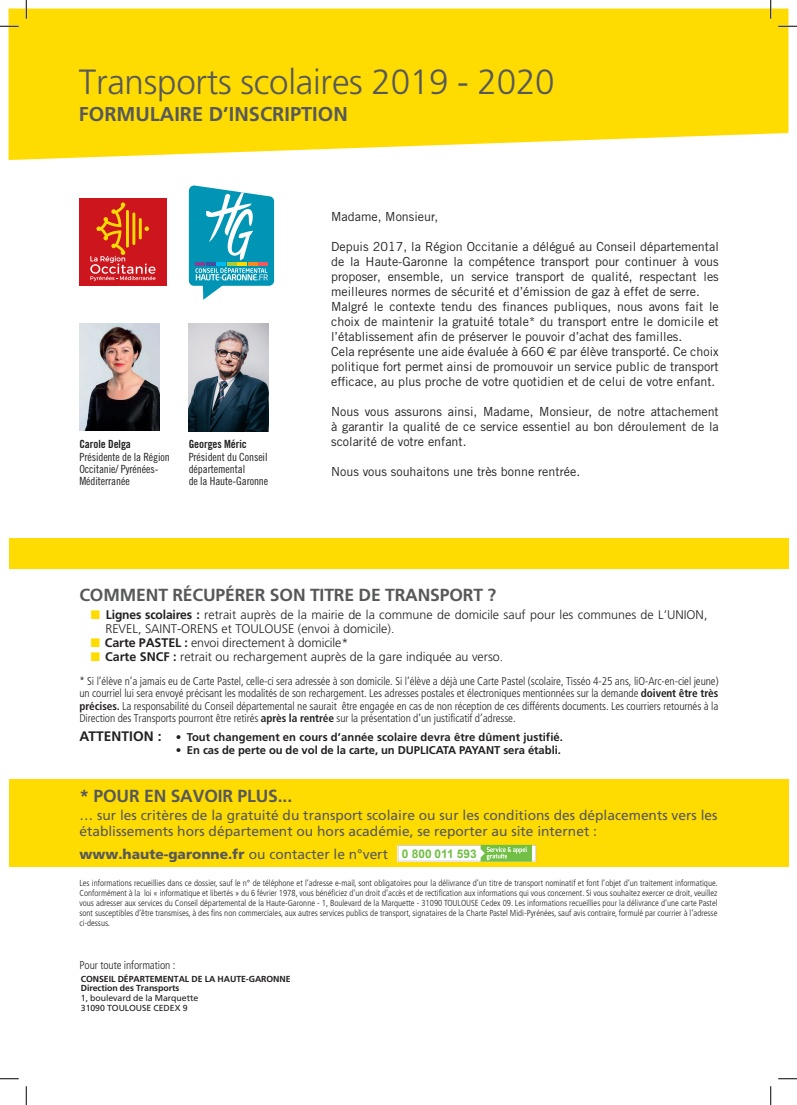
<style>
.page{position:relative;width:797px;height:1105px;background:#fff}
.page>*{position:absolute;margin:0;border:0;box-sizing:border-box;transform-origin:0 0}
.t1{font:300 35px "Frutiger LT Pro";letter-spacing:-.01em;color:#57585a}
.t2{font:700 20px "Frutiger LT Pro";color:#57585a}
.t3{font:700 17.5px "Frutiger LT Pro";letter-spacing:-.01em;color:#57585a}
.t4{font:13.75px/15.1px "Frutiger LT Pro";color:#57585a}
.t5{font:900 13.75px "Frutiger LT Pro";color:#57585a}
.t6{font:12.5px/15px "Trade Gothic LT Pro";color:#231f20}
.t7{font:300 12.5px/13.8px "Frutiger LT Pro";color:#231f20}
.t8{font:300 condensed 11.25px/12.5px "Frutiger LT Pro";letter-spacing:-.005em;color:#231f20;text-align:justify}
.t9{font:700 11.25px "Frutiger LT Pro";letter-spacing:-.005em;color:#231f20}
.t10{font:11.25px/12.4px "Trade Gothic LT Pro Cn 18";letter-spacing:-.005em;color:#231f20}
.t11{font:11.25px "Trade Gothic LT Pro Bd Cn 20";letter-spacing:-.005em;color:#231f20}
.t12{font:300 condensed 8.75px/10px "Frutiger LT Pro";color:#231f20;text-align:justify}
.t13{font:700 8.75px/9.6px "Frutiger LT Pro";letter-spacing:-.01em;color:#231f20}
.t14{font:8.75px/9.6px "Frutiger LT Pro";letter-spacing:-.01em;color:#231f20}
.s1{font-family:"Euro Sans"}
.s2{color:#ffdc01}
.s3{font-weight:700}
.s4{font-size:13.75px}
.s5{font-weight:400}
.s6{font-family:"Arial";font-weight:700;font-size:11.88px;color:#71bf44}
</style>
<div class="page">
<svg style="left:9px;top:9px;width:779px;height:151px;fill:#ffdc01"></svg>
<div style="left:9px;top:780px;width:779px;height:87px;background:#ffdc01"></div>
<svg style="left:398px;top:845px;width:138px;height:17px"></svg>
<div style="left:9px;top:538px;width:779px;height:30px;background:#ffdc01"></div>
<svg style="left:189px;top:185px;width:85px;height:115px"></svg>
<img style="left:189px;top:324px;width:79px;height:108px">
<img style="left:79px;top:323px;width:80px;height:108px">
<div style="left:79px;top:198px;width:87px;height:87px;background:#cd151d"></div>
<svg style="left:90px;top:202px;width:66px;height:79px"></svg>
<svg style="left:0;top:25px;width:19px;height:2px"></svg>
<svg style="left:778px;top:25px;width:19px;height:2px"></svg>
<svg style="left:0;top:1078px;width:19px;height:1px"></svg>
<svg style="left:778px;top:1078px;width:19px;height:1px"></svg>
<svg style="left:25px;top:0;width:2px;height:19px"></svg>
<svg style="left:25px;top:1086px;width:2px;height:19px"></svg>
<svg style="left:770px;top:0;width:1px;height:19px"></svg>
<svg style="left:770px;top:1086px;width:1px;height:19px"></svg>
<h1 class="t1" style="left:79px;top:61px;width:477px">Transports scolaires 2019 - 2020</h1>
<h2 class="t2" style="left:79px;top:102px;width:270px">FORMULAIRE D’INSCRIPTION</h2>
<p class="t11" style="left:79px;top:437px;width:53px">Carole Delga</p>
<p class="t10" style="left:79px;top:450px;width:92px">Présidente de la Région<br>Occitanie/ Pyrénées-<br>Méditerranée</p>
<p class="t11" style="left:189px;top:437px;width:60px">Georges Méric</p>
<p class="t10" style="left:189px;top:450px;width:81px">Président du Conseil départemental<br>de la Haute-Garonne</p>
<p class="t6" style="left:331px;top:209px;width:109px">Madame, Monsieur,</p>
<p class="t6" style="left:331px;top:239px;width:389px">Depuis 2017, la Région Occitanie a délégué au Conseil départemental de la Haute-Garonne la compétence transport pour continuer à vous proposer, ensemble, un service transport de qualité, respectant les meilleures normes de sécurité et d’émission de gaz à effet de serre.<br>Malgré le contexte tendu des finances publiques, nous avons fait le choix de maintenir la gratuité totale* du transport entre le domicile et l’établissement afin de préserver le pouvoir d’achat des familles.<br>Cela représente une aide évaluée à 660 <span class="s1">€</span> par élève transporté. Ce choix politique fort permet ainsi de promouvoir un service public de transport efficace, au plus proche de votre quotidien et de celui de votre enfant.</p>
<p class="t6" style="left:331px;top:404px;width:389px;text-align:justify">Nous vous assurons ainsi, Madame, Monsieur, de notre attachement à garantir la qualité de ce service essentiel au bon déroulement de la scolarité de votre enfant.</p>
<p class="t6" style="left:331px;top:464px;width:250px">Nous vous souhaitons une très bonne rentrée.</p>
<h3 class="t3" style="left:79px;top:585px;width:418px">COMMENT RÉCUPÉRER SON TITRE DE TRANSPORT ?</h3>
<p class="t7" style="left:105px;top:608px;width:603px;text-indent:-15px"><span class="s2">■</span> <span class="s3">Lignes scolaires :</span> retrait auprès de la mairie de la commune de domicile sauf pour les communes de L’UNION,<br>REVEL, SAINT-ORENS et TOULOUSE (envoi à domicile).</p>
<p class="t7" style="left:91px;top:636px;width:259px"><span class="s2">■</span> <span class="s3">Carte PASTEL :</span> envoi directement à domicile*</p>
<p class="t7" style="left:91px;top:650px;width:414px"><span class="s2">■</span> <span class="s3">Carte SNCF :</span> retrait ou rechargement auprès de la gare indiquée au verso.</p>
<p class="t8" style="left:79px;top:675px;width:640px">* Si l’élève n’a jamais eu de Carte Pastel, celle-ci sera adressée à son domicile. Si l’élève a déjà une Carte Pastel (scolaire, Tisséo 4-25 ans, liO-Arc-en-ciel jeune) un courriel lui sera envoyé précisant les modalités de son rechargement. Les adresses postales et électroniques mentionnées sur la demande <span class="s3">doivent être très précises.</span> La responsabilité du Conseil départemental ne saurait être engagée en cas de non réception de ces différents documents. Les courriers retournés à la Direction des Transports pourront être retirés <span class="s3">après la rentrée</span> sur la présentation d’un justificatif d’adresse.</p>
<p class="t9" style="left:79px;top:731px;width:485px"><span class="s4">ATTENTION :</span> • Tout changement en cours d’année scolaire devra être dûment justifié.</p>
<p class="t9" style="left:176px;top:743px;width:387px">• En cas de perte ou de vol de la carte, un DUPLICATA PAYANT sera établi.</p>
<h3 class="t3" style="left:79px;top:785px;width:214px">* POUR EN SAVOIR PLUS...</h3>
<p class="t4" style="left:79px;top:808px;width:639px">… sur les critères de la gratuité du transport scolaire ou sur les conditions des déplacements vers les établissements hors département ou hors académie, se reporter au site internet :</p>
<p class="t5" style="left:79px;top:845px;width:399px">www.haute-garonne.fr <span class="s5">ou contacter le n°vert</span> <span class="s6">0 800 011 593</span></p>
<p class="t12" style="left:79px;top:878px;width:639px">Les informations recueillies dans ce dossier, sauf le n° de téléphone et l’adresse e-mail, sont obligatoires pour la délivrance d’un titre de transport nominatif et font l’objet d’un traitement informatique.<br>Conformément à la loi « informatique et libertés » du 6 février 1978, vous bénéficiez d’un droit d’accès et de rectification aux informations qui vous concernent. Si vous souhaitez exercer ce droit, veuillez vous adresser aux services du Conseil départemental de la Haute-Garonne - 1, Boulevard de la Marquette - 31090 TOULOUSE Cedex 09. Les informations recueillies pour la délivrance d’une carte Pastel sont susceptibles d’être transmises, à des fins non commerciales, aux autres services publics de transport, signataires de la Charte Pastel Midi-Pyrénées, sauf avis contraire, formulé par courrier à l’adresse ci-dessus.</p>
<p class="t8" style="left:79px;top:958px;width:98px">Pour toute information :</p>
<p class="t13" style="left:81px;top:974px;width:211px">CONSEIL DÉPARTEMENTAL DE LA HAUTE-GARONNE<br>Direction des Transports</p>
<p class="t14" style="left:81px;top:993px;width:119px">1, boulevard de la Marquette<br>31090 TOULOUSE CEDEX 9</p>
</div>
